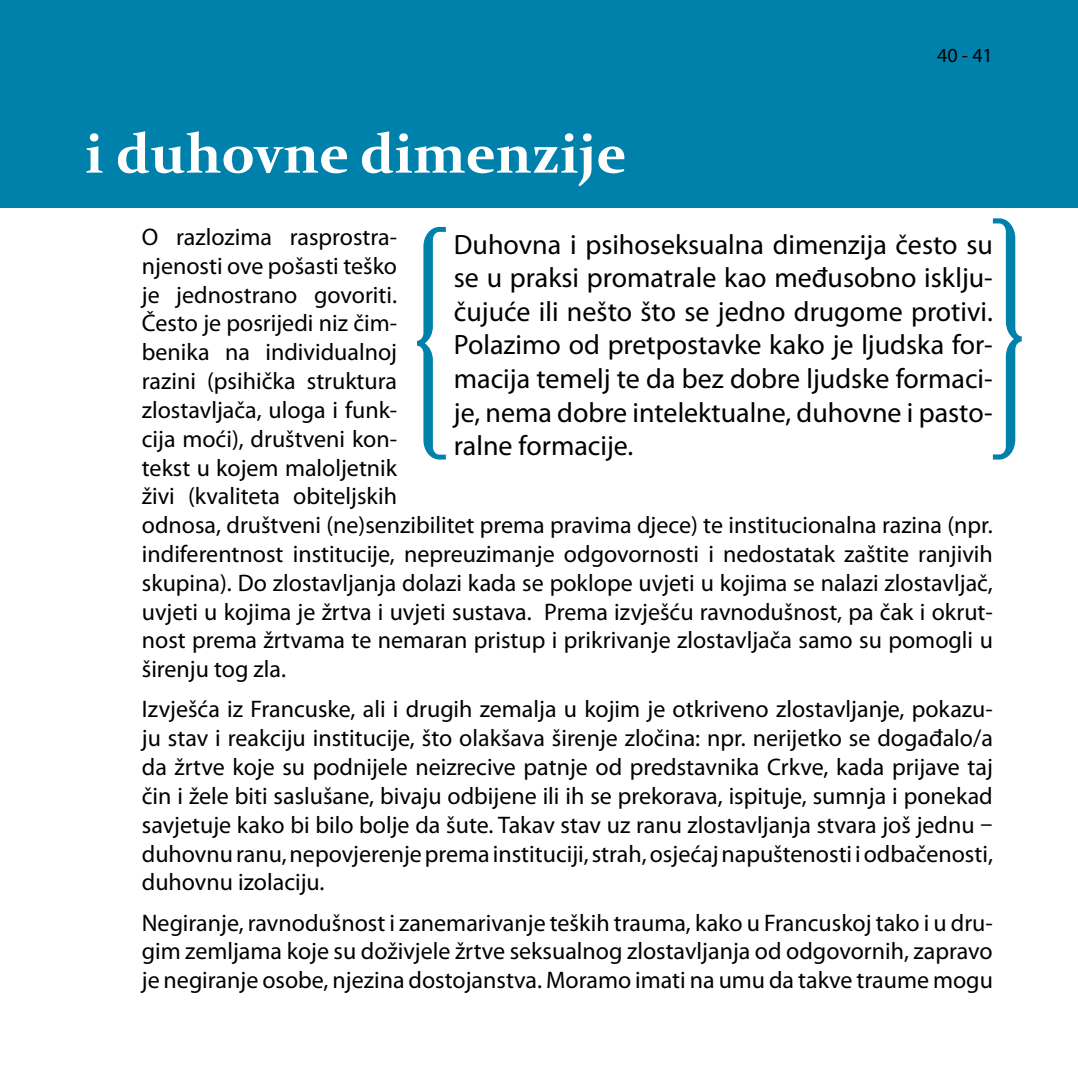
<style>
.page{position:relative;width:1078px;height:1078px;background:#fff}
.page>*{position:absolute;margin:0;border:0;box-sizing:border-box;transform-origin:0 0}
.t1{font:700 56px "Constantia";color:#fff}
.t2{font:28px/33.6px "Myriad Pro";color:#000;text-align:justify}
.t3{font:24px/28.8px "Myriad Pro";color:#000;text-align:justify}
.t4{font:20px "Myriad Pro";color:#000}
</style>
<div class="page">
<div style="left:0;top:0;width:1077px;height:207px;background:#0081ac"></div>
<svg style="left:417px;top:227px;width:29px;height:232px"></svg>
<svg style="left:992px;top:218px;width:29px;height:241px"></svg>
<h1 class="t1" style="left:85px;top:115px;width:542px">i duhovne dimenzije</h1>
<p class="t4" style="left:936px;top:43px;width:57px">40 - 41</p>
<p class="t3" style="left:142px;top:222px;width:852px;text-align:left">O razlozima rasprostra-<br>njenosti ove pošasti teško<br>je jednostrano govoriti.<br>Često je posrijedi niz čim-<br>benika na individualnoj<br>razini (psihička struktura<br>zlostavljača, uloga i funk-<br>cija moći), društveni kon-<br>tekst u kojem maloljetnik<br>živi (kvaliteta obiteljskih<br>odnosa, društveni (ne)senzibilitet prema pravima djece) te institucionalna razina (npr. indiferentnost institucije, nepreuzimanje odgovornosti i nedostatak zaštite ranjivih skupina). Do zlostavljanja dolazi kada se poklope uvjeti u kojima se nalazi zlostavljač, uvjeti u kojima je žrtva i uvjeti sustava. Prema izvješću ravnodušnost, pa čak i okrut&shy;nost prema žrtvama te nemaran pristup i prikrivanje zlostavljača samo su pomogli u širenju tog zla.</p>
<p class="t3" style="left:142px;top:694px;width:852px">Izvješća iz Francuske, ali i drugih zemalja u kojim je otkriveno zlostavljanje, pokazu&shy;ju stav i reakciju institucije, što olakšava širenje zločina: npr. nerijetko se događalo/a da žrtve koje su podnijele neizrecive patnje od predstavnika Crkve, kada prijave taj čin i žele biti saslušane, bivaju odbijene ili ih se prekorava, ispituje, sumnja i ponekad savjetuje kako bi bilo bolje da šute. Takav stav uz ranu zlostavljanja stvara još jednu – duhovnu ranu, nepovjerenje prema instituciji, strah, osjećaj napuštenosti i odbačenosti, duhovnu izolaciju.</p>
<p class="t3" style="left:142px;top:907px;width:852px">Negiranje, ravnodušnost i zanemarivanje teških trauma, kako u Francuskoj tako i u dru&shy;gim zemljama koje su doživjele žrtve seksualnog zlostavljanja od odgovornih, zapravo je negiranje osobe, njezina dostojanstva. Moramo imati na umu da takve traume mogu</p>
<p class="t2" style="left:454px;top:227px;width:540px">Duhovna i psihoseksualna dimenzija često su se u praksi promatrale kao međusobno isklju&shy;čujuće ili nešto što se jedno drugome protivi.<br>Polazimo od pretpostavke kako je ljudska for&shy;macija temelj te da bez dobre ljudske formaci&shy;je, nema dobre intelektualne, duhovne i pasto&shy;ralne formacije.</p>
</div>
